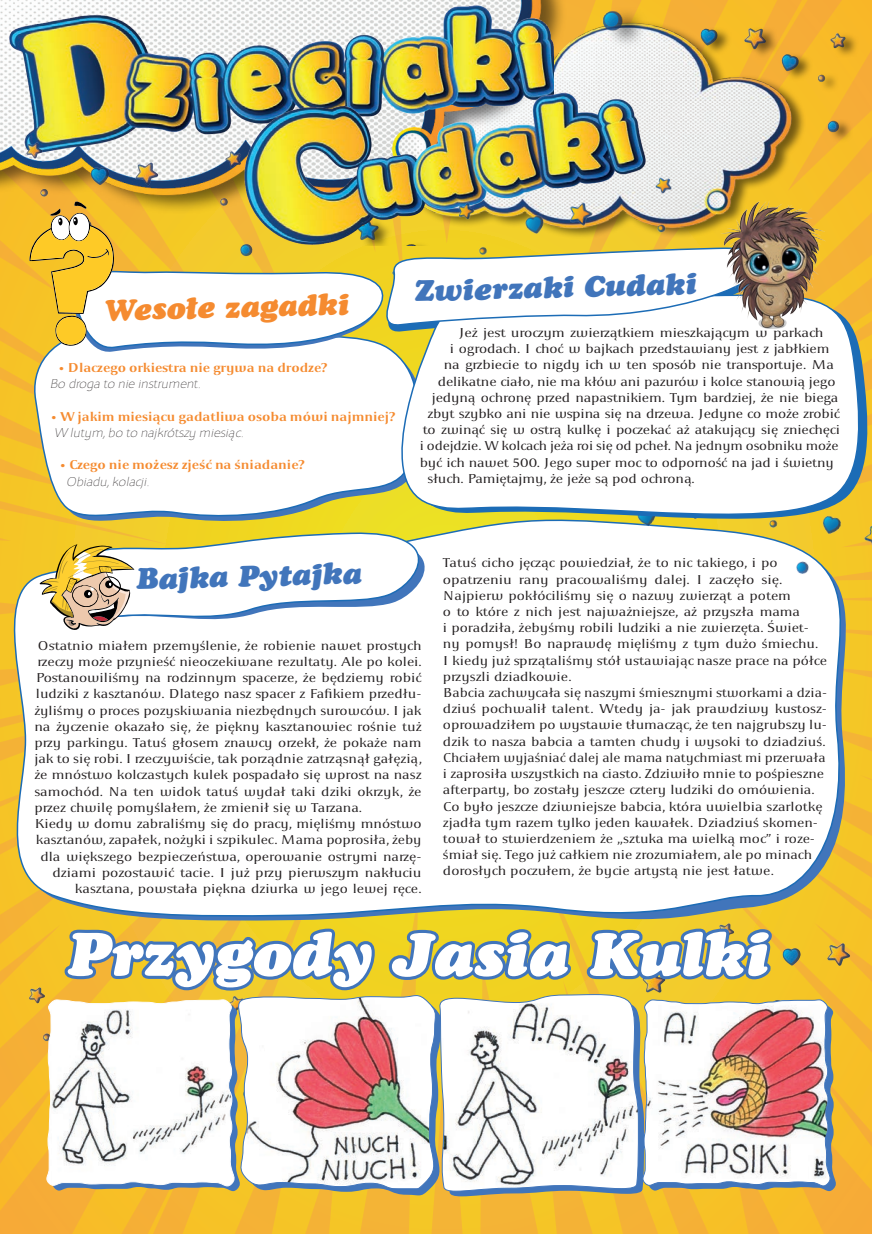
<style>
.page{position:relative;width:872px;height:1234px;background:#fff}
.page>*{position:absolute;margin:0;border:0;box-sizing:border-box;transform-origin:0 0}
.t1{font:italic 58.8px "Cooper Blk EUX";color:#fff;scale:1.06 1}
.t2{font:italic 28.5px "Cooper Blk EUX";color:#4175bb;scale:1.06 1}
.t3{font:italic 28.5px "Cooper Blk EUX";color:#f58b30;scale:1.06 1}
.t4{font:13.5px/16.2px "Apolonia";color:#231f20;scale:1.06 1}
.t5{font:13.5px "Apolonia";color:#231f20;scale:1.07 1}
.t6{font:700 13.5px/16.2px "Apolonia";color:#f58b30;scale:1.05 1}
.t7{font:13.5px "Apolonia";color:#231f20;scale:1.08 1}
.t8{font:13.5px "Apolonia";color:#231f20;scale:1.04 1}
.t9{font:13.5px "Apolonia";color:#231f20;scale:1.05 1}
.s1{font-family:"Apolonia Nova Cienka OT";font-weight:400;font-style:italic;color:#231f20}
</style>
<div class="page">
<svg style="left:0;top:664px;width:872px;height:569px"></svg>
<img style="left:0;top:0;width:872px;height:636px">
<img style="left:720px;top:200px;width:105px;height:128px">
<p class="t3" style="left:104px;top:291px;width:233px;rotate:-1deg">Wesołe zagadki</p>
<p class="t6" style="left:50px;top:360px;width:266px;text-indent:9px">• Dlaczego orkiestra nie grywa na drodze?<br><span class="s1">Bo droga to nie instrument.</span></p>
<p class="t6" style="left:51px;top:408px;width:329px">• W jakim miesiącu gadatliwa osoba mówi najmniej?<br><span class="s1">W lutym, bo to najkrótszy miesiąc.</span></p>
<p class="t6" style="left:66px;top:457px;width:229px;text-indent:-6px">• Czego nie możesz zjeść na śniadanie?<br><span class="s1">Obiadu, kolacji.</span></p>
<p class="t2" style="left:414px;top:272px;width:268px;rotate:-1deg">Zwierzaki Cudaki</p>
<p class="t7" style="left:459px;top:324px;width:339px">Jeż jest uroczym zwierzątkiem mieszkającym w parkach</p>
<p class="t4" style="left:450px;top:340px;width:360px">i ogrodach. I choć w bajkach przedstawiany jest z jabłkiem</p>
<p class="t5" style="left:444px;top:357px;width:366px">na grzbiecie to nigdy ich w ten sposób nie transportuje. Ma</p>
<p class="t4" style="left:438px;top:373px;width:376px">delikatne ciało, nie ma kłów ani pazurów i kolce stanowią jego</p>
<p class="t5" style="left:432px;top:389px;width:381px">jedyną ochronę przed napastnikiem. Tym bardziej, że nie biega</p>
<p class="t4" style="left:427px;top:405px;width:391px">zbyt szybko ani nie wspina się na drzewa. Jedyne co może zrobić</p>
<p class="t4" style="left:423px;top:421px;width:395px">to zwinąć się w ostrą kulkę i poczekać aż atakujący się zniechęci</p>
<p class="t8" style="left:420px;top:438px;width:404px">i odejdzie. W kolcach jeża roi się od pcheł. Na jednym osobniku może</p>
<p class="t4" style="left:420px;top:454px;width:392px">być ich nawet 500. Jego super moc to odporność na jad i świetny</p>
<p class="t4" style="left:427px;top:470px;width:254px">słuch. Pamiętajmy, że jeże są pod ochroną.</p>
<p class="t2" style="left:136px;top:560px;width:214px;rotate:-1deg">Bajka Pytajka</p>
<p class="t4" style="left:37px;top:637px;width:364px">Ostatnio miałem przemyślenie, że robienie nawet prostych</p>
<p class="t4" style="left:37px;top:653px;width:364px">rzeczy może przynieść nieoczekiwane rezultaty. Ale po kolei.</p>
<p class="t5" style="left:36px;top:669px;width:362px">Postanowiliśmy na rodzinnym spacerze, że będziemy robić</p>
<p class="t4" style="left:36px;top:686px;width:365px">ludziki z kasztanów. Dlatego nasz spacer z Fafikiem przedłu-</p>
<p class="t4" style="left:34px;top:702px;width:367px">żyliśmy o proces pozyskiwania niezbędnych surowców. I jak</p>
<p class="t5" style="left:34px;top:718px;width:363px">na życzenie okazało się, że piękny kasztanowiec rośnie tuż</p>
<p class="t4" style="left:34px;top:734px;width:367px">przy parkingu. Tatuś głosem znawcy orzekł, że pokaże nam</p>
<p class="t4" style="left:34px;top:750px;width:367px">jak to się robi. I rzeczywiście, tak porządnie zatrząsnął gałęzią,</p>
<p class="t4" style="left:34px;top:767px;width:367px">że mnóstwo kolczastych kulek pospadało się wprost na nasz</p>
<p class="t5" style="left:34px;top:783px;width:363px">samochód. Na ten widok tatuś wydał taki dziki okrzyk, że</p>
<p class="t4" style="left:34px;top:799px;width:311px">przez chwilę pomyślałem, że zmienił się w Tarzana.</p>
<p class="t4" style="left:34px;top:815px;width:367px">Kiedy w domu zabraliśmy się do pracy, mięliśmy mnóstwo</p>
<p class="t9" style="left:36px;top:831px;width:369px">kasztanów, zapałek, nożyki i szpikulec. Mama poprosiła, żeby</p>
<p class="t5" style="left:40px;top:848px;width:358px">dla większego bezpieczeństwa, operowanie ostrymi narzę-</p>
<p class="t7" style="left:52px;top:864px;width:343px">dziami pozostawić tacie. I już przy pierwszym nakłuciu</p>
<p class="t4" style="left:75px;top:880px;width:329px">kasztana, powstała piękna dziurka w jego lewej ręce.</p>
<p class="t4" style="left:443px;top:555px;width:364px">Tatuś cicho jęcząc powiedział, że to nic takiego, i po opatrzeniu rany pracowaliśmy dalej. I zaczęło się.<br>Najpierw pokłóciliśmy się o nazwy zwierząt a potem<br>o to które z nich jest najważniejsze, aż przyszła mama<br>i poradziła, żebyśmy robili ludziki a nie zwierzęta. Świet&shy;ny pomysł! Bo naprawdę mięliśmy z tym dużo śmiechu.<br>I kiedy już sprzątaliśmy stół ustawiając nasze prace na półce przyszli dziadkowie.<br>Babcia zachwycała się naszymi śmiesznymi stworkami a dzia&shy;dziuś pochwalił talent. Wtedy ja- jak prawdziwy kustosz&shy;oprowadziłem po wystawie tłumacząc, że ten najgrubszy lu&shy;dzik to nasza babcia a tamten chudy i wysoki to dziadziuś.<br>Chciałem wyjaśniać dalej ale mama natychmiast mi przerwała i zaprosiła wszystkich na ciasto. Zdziwiło mnie to pośpieszne afterparty, bo zostały jeszcze cztery ludziki do omówienia.<br>Co było jeszcze dziwniejsze babcia, która uwielbia szarlotkę zjadła tym razem tylko jeden kawałek. Dziadziuś skomen&shy;tował to stwierdzeniem że „sztuka ma wielką moc” i roze&shy;śmiał się. Tego już całkiem nie zrozumiałem, ale po minach dorosłych poczułem, że bycie artystą nie jest łatwe.</p>
<p class="t1" style="left:68px;top:917px;width:664px">Przygody Jasia Kulki</p>
</div>
